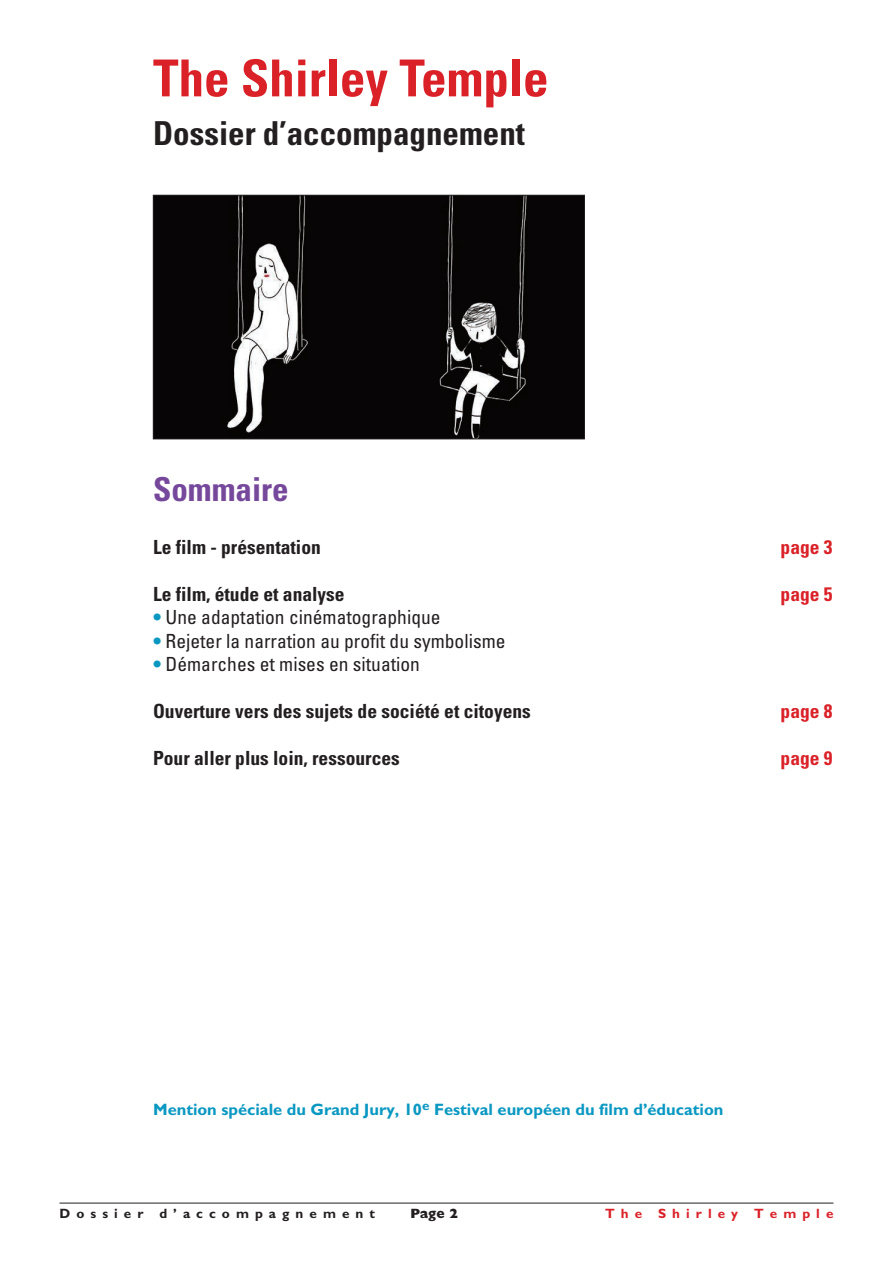
<style>
.page{position:relative;width:893px;height:1263px;background:#fff}
.page>*{position:absolute;margin:0;border:0;box-sizing:border-box;transform-origin:0 0}
.t1{font:700 condensed 51px "Univers";color:#da2128}
.t2{font:700 condensed 33px "Univers";color:#231f20}
.t3{font:700 condensed 33px "Univers";color:#76489c}
.t4{font:700 condensed 19.5px "Univers";color:#231f20}
.t5{font:condensed 19.5px "Univers";color:#231f20}
.t6{font:700 condensed 19.5px "Univers";color:#da2128}
.t7{font:700 16.5px "M Gill Sans";color:#0a98c2}
.t8{font:700 13.5px "M Gill Sans";letter-spacing:.45em;color:#231f20}
.t9{font:700 13.5px "M Gill Sans";letter-spacing:.45em;color:#da2128}
.t10{font:800 13.5px "M Gill Sans";color:#231f20}
.s1{font-weight:700;color:#0a98c2}
</style>
<div class="page">
<hr style="left:60px;top:1203px;width:773px;height:1px;background:#231f20">
<img style="left:155px;top:197px;width:428px;height:240px">
<div style="left:153px;top:195px;width:432px;height:244px;border:1px solid #231f20"></div>
<h1 class="t1" style="left:153px;top:60px;width:397px">The Shirley Temple</h1>
<h2 class="t2" style="left:153px;top:121px;width:374px">Dossier d’accompagnement</h2>
<h2 class="t3" style="left:153px;top:477px;width:137px">Sommaire</h2>
<p class="t4" style="left:153px;top:540px;width:169px">Le film - présentation</p>
<p class="t6" style="left:781px;top:540px;width:53px">page 3</p>
<p class="t4" style="left:153px;top:587px;width:193px">Le film, étude et analyse</p>
<p class="t6" style="left:781px;top:587px;width:53px">page 5</p>
<p class="t5" style="left:153px;top:610px;width:289px"><span class="s1">•</span> Une adaptation cinématographique</p>
<p class="t5" style="left:153px;top:634px;width:354px"><span class="s1">•</span> Rejeter la narration au profit du symbolisme</p>
<p class="t5" style="left:153px;top:657px;width:268px"><span class="s1">•</span> Démarches et mises en situation</p>
<p class="t4" style="left:153px;top:704px;width:379px">Ouverture vers des sujets de société et citoyens</p>
<p class="t6" style="left:781px;top:704px;width:53px">page 8</p>
<p class="t4" style="left:153px;top:751px;width:248px">Pour aller plus loin, ressources</p>
<p class="t6" style="left:781px;top:751px;width:53px">page 9</p>
<p class="t7" style="left:153px;top:1103px;width:572px">Mention spéciale du Grand Jury, 10<sup>e</sup> Festival européen du film d’éducation</p>
<p class="t8" style="left:60px;top:1208px;width:317px">Dossier d’accompagnement</p>
<p class="t10" style="left:410px;top:1208px;width:49px">Page 2</p>
<p class="t9" style="left:605px;top:1208px;width:230px">The Shirley Temple</p>
</div>
